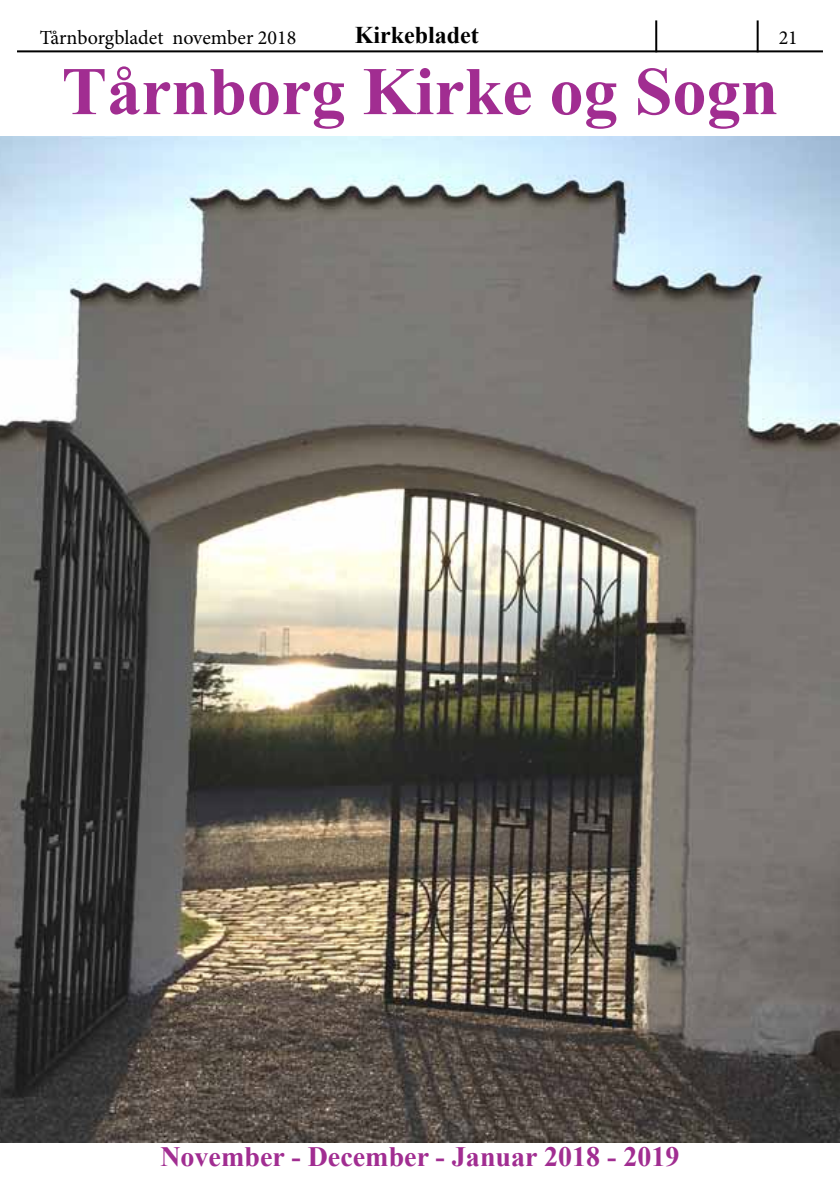
<style>
.page{position:relative;width:840px;height:1191px;background:#fff}
.page>*{position:absolute;margin:0;border:0;box-sizing:border-box;transform-origin:0 0}
.t1{font:700 68px "Times New Roman";color:#a12d91}
.t2{font:700 28px "Times New Roman";color:#a12d91}
.t3{font:700 24px "Times New Roman";color:#000}
.t4{font:20px "Minion Pro";color:#000}
</style>
<div class="page">
<hr style="left:17px;top:50px;width:805px;height:2px;background:#000">
<hr style="left:756px;top:20px;width:2px;height:32px;background:#000">
<hr style="left:655px;top:20px;width:2px;height:32px;background:#000">
<img style="left:0;top:136px;width:839px;height:1006px">
<p class="t4" style="left:40px;top:24px;width:258px">Tårnborgbladet november 2018</p>
<p class="t3" style="left:354px;top:18px;width:126px">Kirkebladet</p>
<p class="t4" style="left:778px;top:24px;width:21px">21</p>
<h1 class="t1" style="left:62px;top:42px;width:717px">Tårnborg Kirke og Sogn</h1>
<p class="t2" style="left:160px;top:1136px;width:520px">November - December - Januar 2018 - 2019</p>
</div>
